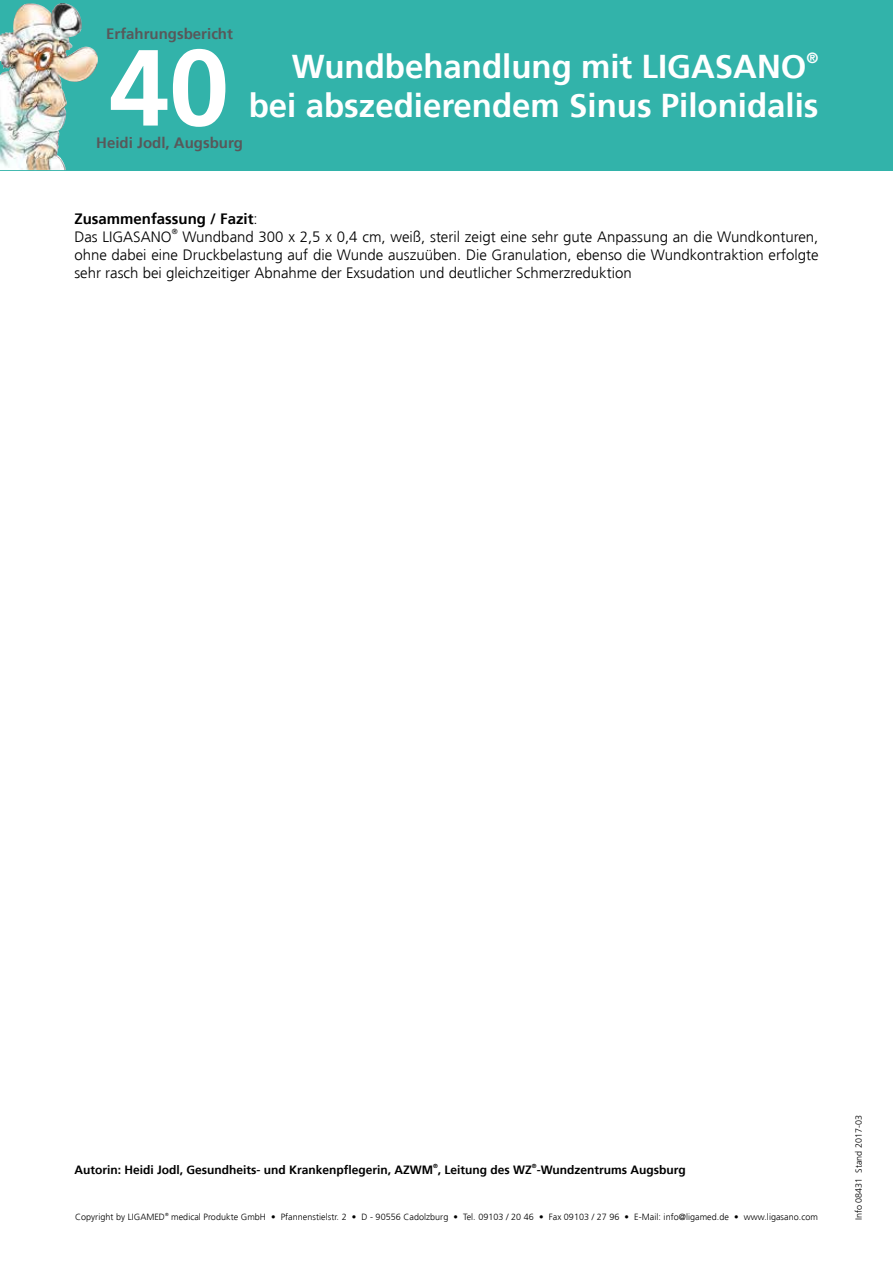
<style>
.page{position:relative;width:893px;height:1263px;background:#fff}
.page>*{position:absolute;margin:0;border:0;box-sizing:border-box;transform-origin:0 0}
.t1{font:700 108px "Frutiger";color:#fff}
.t2{font:700 33px "Frutiger";color:#fff}
.t3{font:300 15px/18px "Frutiger";color:#000;text-align:justify}
.t4{font:700 15px "Frutiger";color:#58585a}
.t5{font:700 15px/18px "Frutiger";color:#000}
.t6{font:700 15px "Frutiger";color:#fff}
.t7{font:700 12px "Frutiger";color:#000}
.t8{font:300 9px "Frutiger";letter-spacing:.005em;color:#000}
.t9{font:300 7.5px "Frutiger";color:#000}
.t10{font:700 6px "Frutiger";color:#000}
.t11{font:300 4.5px "Frutiger";color:#000}
.s1{font-weight:300}
</style>
<div class="page">
<div style="left:0;top:0;width:893px;height:170px;background:#32b3aa"></div>
<img style="left:18px;top:3px;width:45px;height:11px">
<p class="t4" style="left:106px;top:25px;width:128px">Erfahrungsbericht</p>
<h1 class="t1" style="left:109px;top:25px;width:122px">40</h1>
<p class="t4" style="left:96px;top:134px;width:148px">Heidi Jodl, Augsburg</p>
<h2 class="t2" style="left:292px;top:47px;width:516px">Wundbehandlung mit LIGASANO</h2>
<p class="t6" style="left:807px;top:49px;width:13px">®</p>
<h2 class="t2" style="left:249px;top:86px;width:571px">bei abszedierendem Sinus Pilonidalis</h2>
<p class="t5" style="left:74px;top:210px;width:185px">Zusammenfassung / Fazit<span class="s1">:<br>Das LIGASANO</span></p>
<p class="t9" style="left:172px;top:228px;width:7px">®</p>
<p class="t3" style="left:74px;top:228px;width:746px;text-indent:108px">Wundband 300 x 2,5 x 0,4 cm, weiß, steril zeigt eine sehr gute Anpassung an die Wundkonturen, ohne dabei eine Druckbelastung auf die Wunde auszuüben. Die Granulation, ebenso die Wundkontraktion erfolgte sehr rasch bei gleichzeitiger Abnahme der Exsudation und deutlicher Schmerzreduktion</p>
<p class="t10" style="left:433px;top:1162px;width:6px">®</p>
<p class="t10" style="left:532px;top:1162px;width:6px">®</p>
<p class="t7" style="left:74px;top:1163px;width:613px">Autorin: Heidi Jodl, Gesundheits- und Krankenpflegerin, AZWM , Leitung des WZ -Wundzentrums Augsburg</p>
<p class="t8" style="left:75px;top:1212px;width:91px">Copyright by LIGAMED</p>
<p class="t11" style="left:165px;top:1212px;width:5px">®</p>
<p class="t8" style="left:171px;top:1212px;width:648px">medical Produkte GmbH • Pfannenstielstr. 2 • D - 90556 Cadolzburg • Tel. 09103 / 20 46 • Fax 09103 / 27 96 • E-Mail: info@ligamed.de • www.ligasano.com</p>
<p class="t8" style="left:854px;top:1220px;width:107px;rotate:-90deg">Info 08431 Stand 2017-03</p>
</div>
